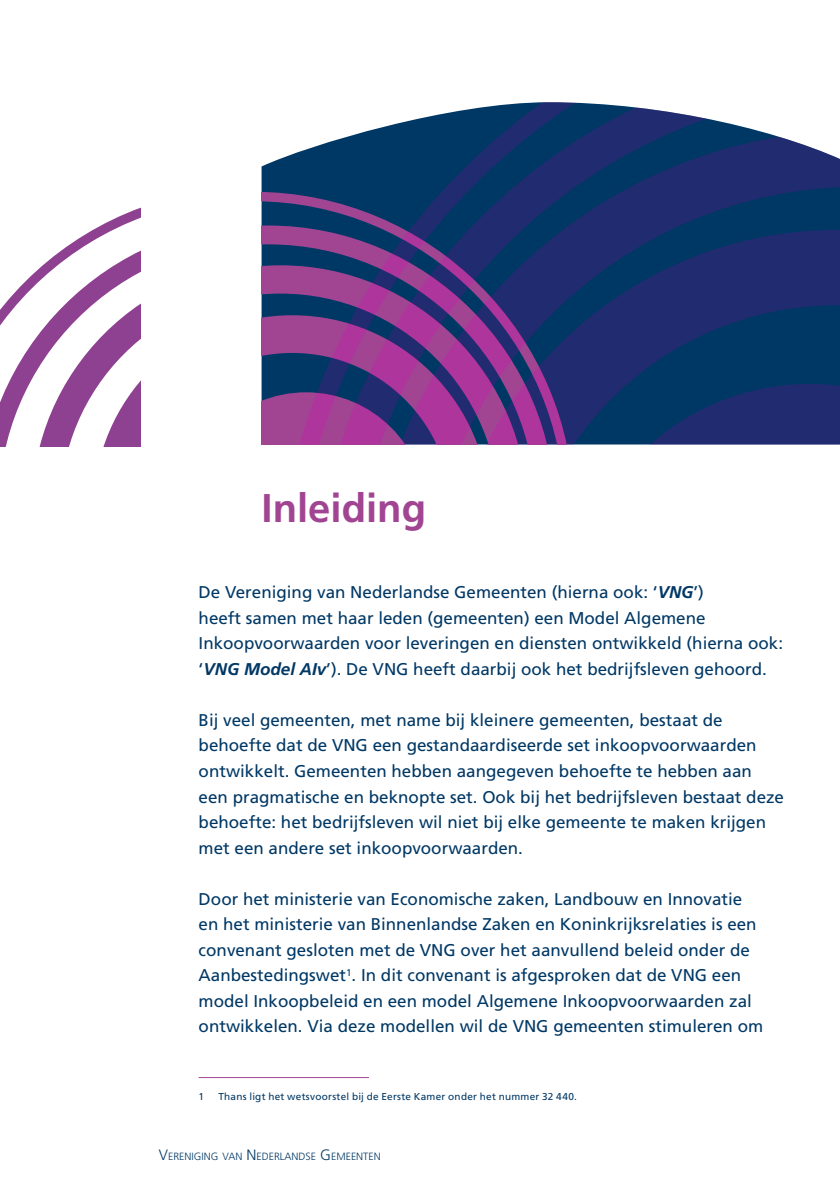
<style>
.page{position:relative;width:840px;height:1191px;background:#fff}
.page>*{position:absolute;margin:0;border:0;box-sizing:border-box;transform-origin:0 0}
.t1{font:700 40px "Frutiger LT Std";color:#a14593}
.t2{font:17px/25.6px "Frutiger LT Std";color:#003865}
.t3{font:300 10.4px "Frutiger LT Std";color:#003865}
.t4{font:10px "Frutiger LT Std";letter-spacing:.025em;color:#003865}
.s1{font-weight:700;font-style:italic}
.s2{font-size:15px}
</style>
<div class="page">
<svg style="left:0;top:207px;width:141px;height:239px"></svg>
<svg style="left:261px;top:102px;width:578px;height:342px;background:#29467a"></svg>
<svg style="left:261px;top:192px;width:312px;height:252px;background:#52377e"></svg>
<hr style="left:198px;top:1077px;width:171px;height:1px;background:#a14593">
<h1 class="t1" style="left:261px;top:484px;width:166px">Inleiding</h1>
<p class="t2" style="left:198px;top:579px;width:585px">De Vereniging van Nederlandse Gemeenten (hierna ook: ‘<span class="s1">VNG</span>’)<br>heeft samen met haar leden (gemeenten) een Model Algemene Inkoopvoorwaarden voor leveringen en diensten ontwikkeld (hierna ook: ‘<span class="s1">VNG Model AIv</span>’). De VNG heeft daarbij ook het bedrijfsleven gehoord.</p>
<p class="t2" style="left:198px;top:707px;width:586px">Bij veel gemeenten, met name bij kleinere gemeenten, bestaat de behoefte dat de VNG een gestandaardiseerde set inkoopvoorwaarden ontwikkelt. Gemeenten hebben aangegeven behoefte te hebben aan een pragmatische en beknopte set. Ook bij het bedrijfsleven bestaat deze behoefte: het bedrijfsleven wil niet bij elke gemeente te maken krijgen met een andere set inkoopvoorwaarden.</p>
<p class="t2" style="left:198px;top:886px;width:566px">Door het ministerie van Economische zaken, Landbouw en Innovatie en het ministerie van Binnenlandse Zaken en Koninkrijksrelaties is een convenant gesloten met de VNG over het aanvullend beleid onder de Aanbestedingswet<sup>1</sup>. In dit convenant is afgesproken dat de VNG een model Inkoopbeleid en een model Algemene Inkoopvoorwaarden zal ontwikkelen. Via deze modellen wil de VNG gemeenten stimuleren om</p>
<p class="t4" style="left:198px;top:1090px;width:7px">1</p>
<p class="t4" style="left:218px;top:1090px;width:360px">Thans ligt het wetsvoorstel bij de Eerste Kamer onder het nummer 32 440.</p>
<p class="t3" style="left:159px;top:1150px;width:223px"><span class="s2">V</span>ERENIGING VAN <span class="s2">N</span> EDERLANDSE <span class="s2">G</span> EMEENTEN</p>
</div>
